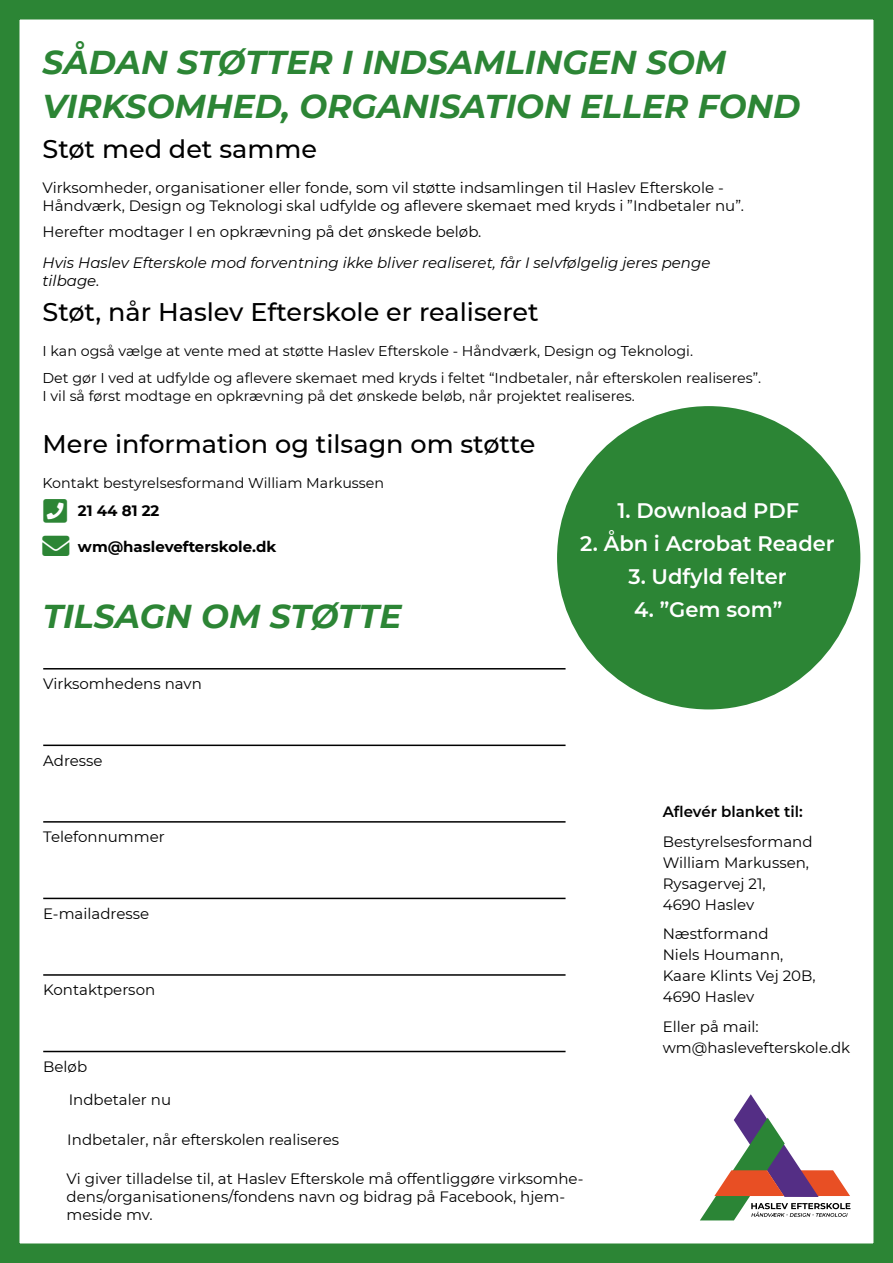
<style>
.page{position:relative;width:893px;height:1263px;background:#fff}
.page>*{position:absolute;margin:0;border:0;box-sizing:border-box;transform-origin:0 0}
.t1{font:italic 700 33px/43.5px "Montserrat";color:#2c8535}
.t2{font:27px "Font Awesome 5 Pro Solid";color:#2c8535}
.t3{font:500 25.5px "Montserrat";color:#000}
.t4{font:600 21px "Montserrat";color:#fff}
.t5{font:15px/21px "Montserrat";color:#000}
.t6{font:italic 15px/18px "Montserrat";color:#000}
.t7{font:700 15px "Montserrat";color:#000}
.t8{font:600 15px "Montserrat";color:#000}
.t9{font:14.25px/26.5px "Montserrat";color:#000}
</style>
<div class="page">
<div style="left:0;top:0;width:893px;height:1263px;border:20px solid #2c8535"></div>
<svg style="left:700px;top:1094px;width:150px;height:126px"></svg>
<hr style="left:43px;top:821px;width:523px;height:2px;background:#000">
<hr style="left:43px;top:668px;width:523px;height:1px;background:#000">
<hr style="left:43px;top:898px;width:523px;height:1px;background:#000">
<hr style="left:43px;top:1051px;width:523px;height:1px;background:#000">
<hr style="left:43px;top:974px;width:523px;height:2px;background:#000">
<hr style="left:43px;top:744px;width:523px;height:2px;background:#000">
<div style="left:557px;top:406px;width:303px;height:303px;background:#2c8535;border-radius:50%"></div>
<h1 class="t1" style="left:43px;top:39px;width:759px">SÅDAN STØTTER I INDSAMLINGEN SOM<br>VIRKSOMHED, ORGANISATION ELLER FOND</h1>
<h3 class="t3" style="left:43px;top:131px;width:276px">Støt med det samme</h3>
<p class="t5" style="left:43px;top:178px;width:703px;line-height:18px">Virksomheder, organisationer eller fonde, som vil støtte indsamlingen til Haslev Efterskole -<br>Håndværk, Design og Teknologi skal udfylde og aflevere skemaet med kryds i ”Indbetaler nu”.</p>
<p class="t5" style="left:43px;top:221px;width:440px">Herefter modtager I en opkrævning på det ønskede beløb.</p>
<p class="t6" style="left:43px;top:253px;width:669px">Hvis Haslev Efterskole mod forventning ikke bliver realiseret, får I selvfølgelig jeres penge tilbage.</p>
<h3 class="t3" style="left:43px;top:294px;width:498px">Støt, når Haslev Efterskole er realiseret</h3>
<p class="t9" style="left:43px;top:337px;width:720px">I kan også vælge at vente med at støtte Haslev Efterskole - Håndværk, Design og Teknologi.<br>Det gør I ved at udfylde og aflevere skemaet med kryds i feltet “Indbetaler, når efterskolen realiseres”.</p>
<p class="t9" style="left:43px;top:382px;width:594px">I vil så først modtage en opkrævning på det ønskede beløb, når projektet realiseres.</p>
<h3 class="t3" style="left:43px;top:426px;width:494px">Mere information og tilsagn om støtte</h3>
<p class="t9" style="left:43px;top:469px;width:343px">Kontakt bestyrelsesformand William Markussen</p>
<h2 class="t2" style="left:44px;top:497px;width:25px">□■▲❑◆</h2>
<h2 class="t2" style="left:43px;top:533px;width:29px">■❖●□</h2>
<h3 class="t4" style="left:618px;top:496px;width:183px">1. Download PDF</h3>
<h3 class="t4" style="left:580px;top:529px;width:256px">2. Åbn i Acrobat Reader</h3>
<h3 class="t4" style="left:628px;top:562px;width:160px">3. Udfyld felter</h3>
<h3 class="t4" style="left:634px;top:595px;width:150px">4. ”Gem som”</h3>
<p class="t7" style="left:78px;top:500px;width:83px">21 44 81 22</p>
<p class="t7" style="left:78px;top:536px;width:200px">wm@haslevefterskole.dk</p>
<h1 class="t1" style="left:43px;top:593px;width:360px">TILSAGN OM STØTTE</h1>
<p class="t5" style="left:43px;top:673px;width:160px">Virksomhedens navn</p>
<p class="t5" style="left:43px;top:749px;width:61px">Adresse</p>
<p class="t5" style="left:43px;top:826px;width:123px">Telefonnummer</p>
<p class="t5" style="left:43px;top:902px;width:107px">E-mailadresse</p>
<p class="t5" style="left:43px;top:979px;width:113px">Kontaktperson</p>
<p class="t5" style="left:43px;top:1055px;width:45px">Beløb</p>
<p class="t5" style="left:69px;top:1089px;width:104px">Indbetaler nu</p>
<p class="t5" style="left:67px;top:1128px;width:273px">Indbetaler, når efterskolen realiseres</p>
<p class="t5" style="left:67px;top:1169px;width:518px;line-height:18px">Vi giver tilladelse til, at Haslev Efterskole må offentliggøre virksomhe&shy;dens/organisationens/fondens navn og bidrag på Facebook, hjem&shy;meside mv.</p>
<p class="t8" style="left:663px;top:801px;width:142px">Aflevér blanket til:</p>
<p class="t5" style="left:663px;top:830px;width:151px">Bestyrelsesformand<br>William Markussen,<br>Rysagervej 21,<br>4690 Haslev</p>
<p class="t5" style="left:663px;top:923px;width:154px">Næstformand<br>Niels Houmann,<br>Kaare Klints Vej 20B,<br>4690 Haslev</p>
<p class="t5" style="left:663px;top:1015px;width:189px">Eller på mail: wm@haslevefterskole.dk</p>
</div>
